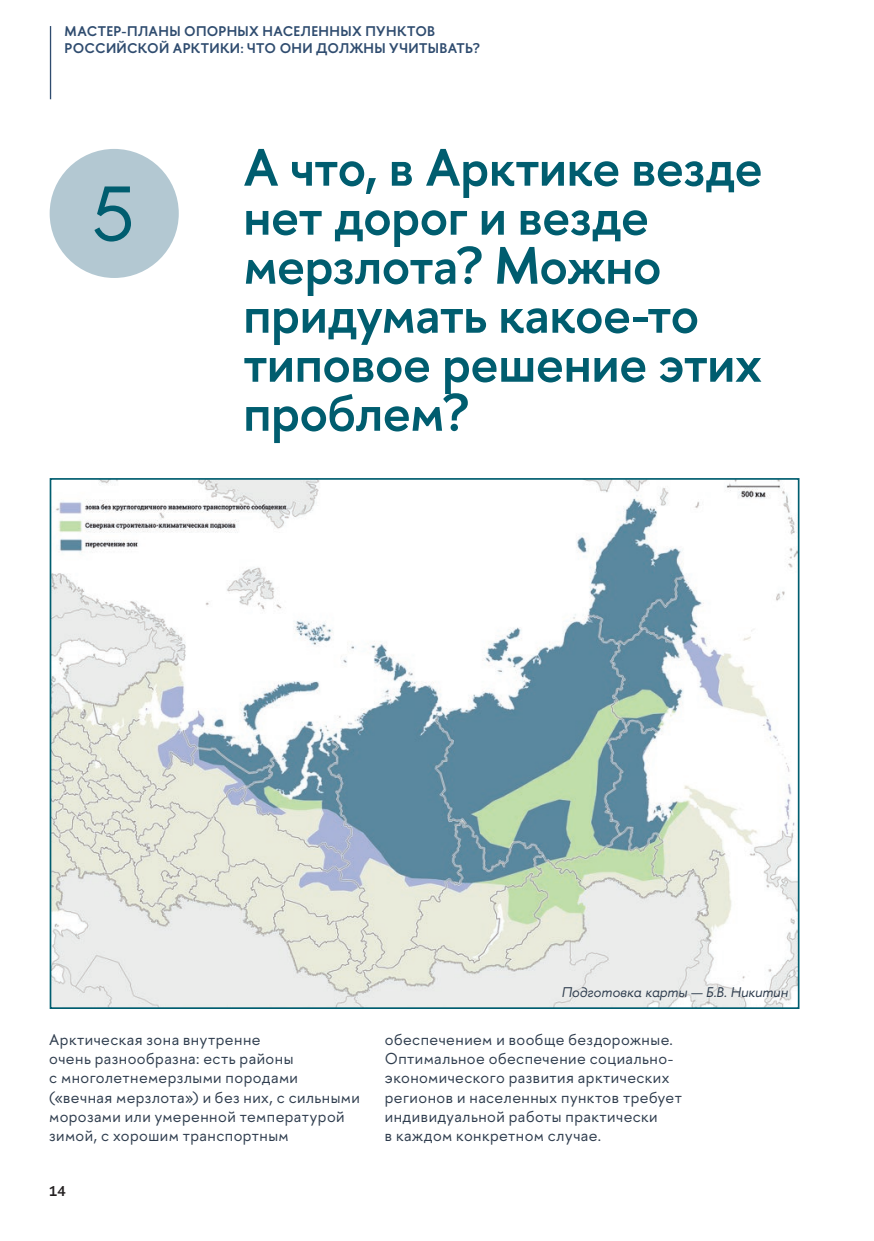
<style>
.page{position:relative;width:874px;height:1241px;background:#fff}
.page>*{position:absolute;margin:0;border:0;box-sizing:border-box;transform-origin:0 0}
.t1{font:77px "HSE Sans";color:#005d6f}
.t2{font:600 52.5px/49px "HSE Sans";letter-spacing:-.01em;color:#005d6f}
.t3{font:15.75px/19.2px "HSE Sans";letter-spacing:.03em;color:#2e3c4d}
.t4{font:600 14px/17.5px "HSE Sans";letter-spacing:.025em;color:#2f4c6f}
.t5{font:italic 14px "HSE Sans";color:#2e3c4d}
.t6{font:600 14px "HSE Sans";color:#231f20}
</style>
<div class="page">
<svg style="left:49px;top:478px;width:751px;height:531px"></svg>
<div style="left:50px;top:149px;width:129px;height:129px;background:#b3c8d2;border-radius:50%"></div>
<hr style="left:50px;top:26px;width:1px;height:73px;background:#2f4c6f">
<p class="t4" style="left:64px;top:22px;width:417px">МАСТЕР-ПЛАНЫ ОПОРНЫХ НАСЕЛЕННЫХ ПУНКТОВ<br>РОССИЙСКОЙ АРКТИКИ: ЧТО ОНИ ДОЛЖНЫ УЧИТЫВАТЬ?</p>
<h1 class="t1" style="left:93px;top:166px;width:43px">5</h1>
<h2 class="t2" style="left:243px;top:143px;width:520px">А что, в Арктике везде нет дорог и везде мерзлота? Можно придумать какое-то типовое решение этих проблем?</h2>
<p class="t5" style="left:561px;top:982px;width:227px">Подготовка карты — Б.В. Никитин</p>
<p class="t3" style="left:49px;top:1029px;width:312px">Арктическая зона внутренне<br>очень разнообразна: есть районы<br>с многолетнемерзлыми породами («вечная мерзлота») и без них, с сильными морозами или умеренной температурой зимой, с хорошим транспортным</p>
<p class="t3" style="left:384px;top:1029px;width:298px">обеспечением и вообще бездорожные.<br>Оптимальное обеспечение социально&shy;экономического развития арктических регионов и населенных пунктов требует индивидуальной работы практически<br>в каждом конкретном случае.</p>
<p class="t6" style="left:50px;top:1182px;width:18px">14</p>
</div>
